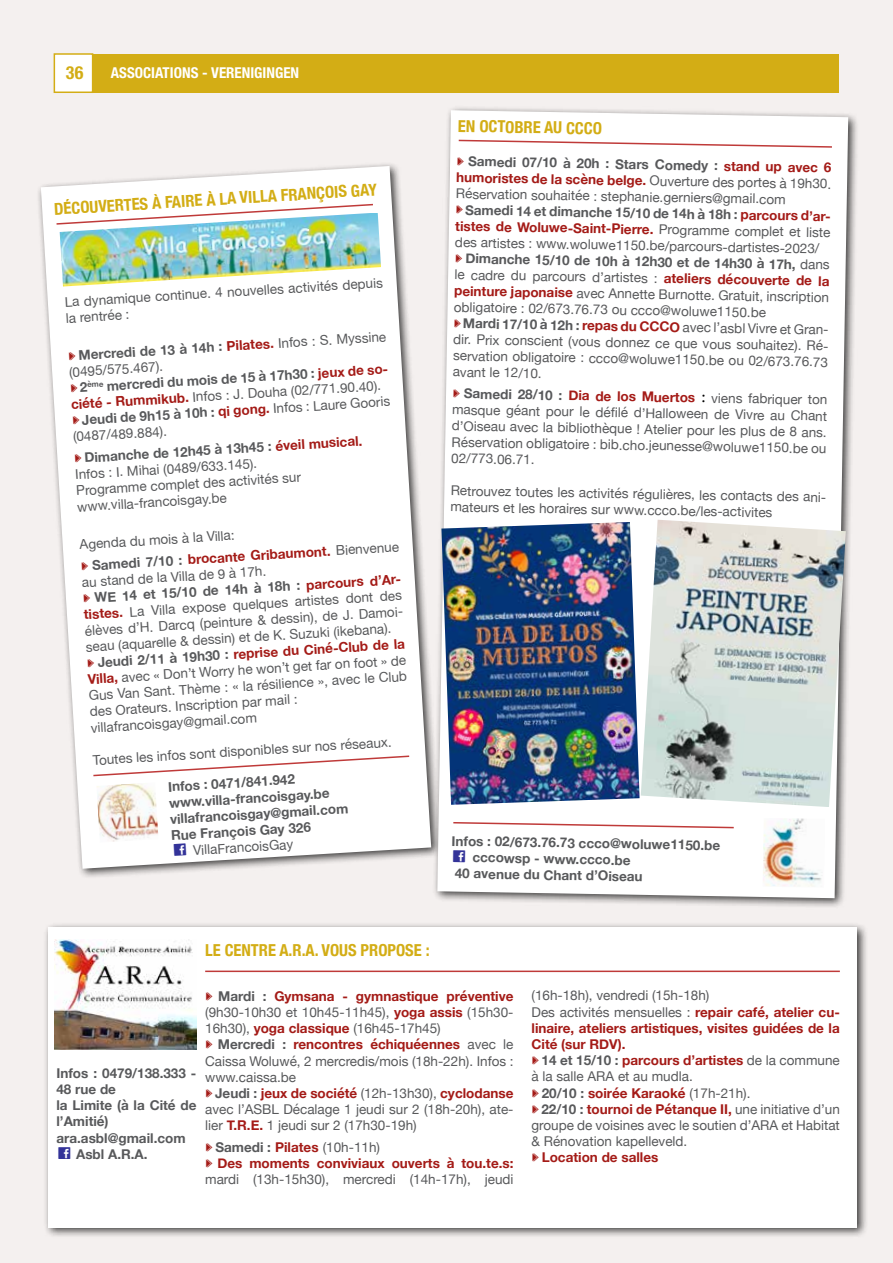
<style>
.page{position:relative;width:893px;height:1263px;background:#f4f0ef}
.page>*{position:absolute;margin:0;border:0;box-sizing:border-box;transform-origin:0 0}
.t1{font:700 condensed 18px "Helvetica Neue";color:#d3ad15}
.t2{font:700 condensed 16.5px "Helvetica Neue";color:#d3ad15}
.t3{font:700 condensed 15px "Helvetica Neue";color:#fff}
.t4{font:13.5px/16.2px "Helvetica Neue";color:#58595b}
.t5{font:700 13.5px/16.2px "Helvetica Neue";color:#58595b}
.s1{font-family:"KG Arrows";color:#a41b17}
.s2{font-weight:700}
.s3{font-weight:700;color:#a41b17}
.s4{font-weight:400}
.s5{font-family:"KG Arrows";font-weight:400;color:#a41b17}
.s6{color:#a41b17}
.s7{font-family:"Minion Pro";font-size:18px;color:#000}
.s8{font-family:"Social Logos";font-weight:400;font-size:21px;color:#339}
</style>
<div class="page">
<div style="left:43px;top:922px;width:825px;height:316px;background:#000;opacity:.75"></div>
<div style="left:48px;top:927px;width:809px;height:300px;background:#fff"></div>
<hr style="left:205px;top:970px;width:635px;height:2px;background:#bf3a39">
<img style="left:54px;top:940px;width:142px;height:109px">
<div style="left:36px;top:161px;width:406px;height:718px;background:#000;opacity:.75"></div>
<svg style="left:41px;top:166px;width:390px;height:703px;fill:#fff"></svg>
<svg style="left:55px;top:203px;width:320px;height:23px"></svg>
<svg style="left:92px;top:755px;width:319px;height:22px"></svg>
<img style="left:96px;top:782px;width:62px;height:60px">
<img style="left:60px;top:213px;width:321px;height:73px">
<div style="left:432px;top:105px;width:427px;height:804px;background:#000;opacity:.75"></div>
<div style="left:437px;top:110px;width:411px;height:788px;background:#fff"></div>
<svg style="left:457px;top:139px;width:376px;height:9px"></svg>
<svg style="left:452px;top:821px;width:283px;height:8px"></svg>
<img style="left:763px;top:818px;width:62px;height:70px">
<div style="left:54px;top:54px;width:785px;height:38px;background:#d3ad15"></div>
<div style="left:54px;top:53px;width:39px;height:40px;background:#fff;border:2px solid #d3ad15"></div>
<img style="left:441px;top:522px;width:199px;height:283px">
<img style="left:641px;top:520px;width:205px;height:287px">
<svg style="left:174px;top:844px;width:12px;height:12px"></svg>
<h1 class="t1" style="left:66px;top:62px;width:19px">36</h1>
<p class="t3" style="left:111px;top:63px;width:190px">ASSOCIATIONS - VERENIGINGEN</p>
<p class="t2" style="left:53px;top:194px;width:325px;rotate:-3deg">DÉCOUVERTES À FAIRE À LA VILLA FRANÇOIS GAY</p>
<p class="t4" style="left:64px;top:292px;width:320px;line-height:17.4px;rotate:-3deg">La dynamique continue. 4 nouvelles activités depuis la rentrée :</p>
<p class="t4" style="left:68px;top:348px;width:322px;line-height:15.8px;rotate:-3deg"><span class="s1">W</span> <span class="s2">Mercredi de 13 à 14h :</span> <span class="s3">Pilates.</span> Infos : S. Myssine (0495/575.467).<br><span class="s1">W</span> <span class="s2">2</span><sup>ème</sup> <span class="s2">mercredi du mois de 15 à 17h30 :</span> <span class="s3">jeux de so&shy;ciété - Rummikub.</span> Infos : J. Douha (02/771.90.40).<br><span class="s1">W</span> <span class="s2">Jeudi de 9h15 à 10h :</span> <span class="s3">qi gong.</span> Infos : Laure Gooris</p>
<p class="t5" style="left:73px;top:426px;width:290px;line-height:21.1px;rotate:-3deg"><span class="s4">(0487/489.884).<br></span><span class="s5">W</span> Dimanche de 12h45 à 13h45 : <span class="s6">éveil musical.</span></p>
<p class="t4" style="left:75px;top:466px;width:227px;rotate:-3deg">Infos : I. Mihai (0489/633.145).<br>Programme complet des activités sur www.villa-francoisgay.be</p>
<p class="t4" style="left:79px;top:534px;width:320px;line-height:20.9px;rotate:-3deg">Agenda du mois à la Villa:<br><span class="s1">W</span> <span class="s2">Samedi 7/10 :</span> <span class="s3">brocante Gribaumont.</span> Bienvenue</p>
<p class="t4" style="left:82px;top:574px;width:322px;rotate:-3deg">au stand de la Villa de 9 à 17h.<br><span class="s1">W</span> <span class="s2">WE 14 et 15/10 de 14h à 18h :</span> <span class="s3">parcours d’Ar&shy;tistes.</span> La Villa expose quelques artistes dont des élèves d’H. Darcq (peinture &amp; dessin), de J. Damoi&shy;seau (aquarelle &amp; dessin) et de K. Suzuki (ikebana).<br><span class="s1">W</span> <span class="s2">Jeudi 2/11 à 19h30 :</span> <span class="s3">reprise du Ciné-Club de la Villa,</span> avec « Don’t Worry he won’t get far on foot » de Gus Van Sant. Thème : « la résilience », avec le Club des Orateurs. Inscription par mail : villafrancoisgay@gmail.com</p>
<p class="t4" style="left:92px;top:751px;width:301px;rotate:-3deg">Toutes les infos sont disponibles sur nos réseaux.</p>
<p class="t5" style="left:168px;top:778px;width:180px;rotate:-3deg">Infos : 0471/841.942 www.villa-francoisgay.be villafrancoisgay@gmail.com<br>Rue François Gay 326</p>
<p class="t4" style="left:193px;top:842px;width:102px;rotate:-3deg">VillaFrancoisGay</p>
<p class="t2" style="left:458px;top:112px;width:145px;rotate:1deg">EN OCTOBRE AU CCCO</p>
<p class="t4" style="left:457px;top:154px;width:378px;rotate:1deg"><span class="s1">W</span> <span class="s2">Samedi 07/10 à 20h : Stars Comedy :</span> <span class="s3">stand up avec 6 humoristes de la scène belge.</span> Ouverture des portes à 19h30.<br>Réservation souhaitée : stephanie.gerniers@gmail.com<br><span class="s1">W</span> <span class="s2">Samedi 14 et dimanche 15/10 de 14h à 18h :</span> <span class="s3">parcours d’ar&shy;tistes de Woluwe-Saint-Pierre.</span> Programme complet et liste des artistes : www.woluwe1150.be/parcours-dartistes-2023/<br><span class="s1">W</span> <span class="s2">Dimanche 15/10 de 10h à 12h30 et de 14h30 à 17h,</span> dans le cadre du parcours d’artistes : <span class="s3">ateliers découverte de la peinture japonaise</span> avec Annette Burnotte. Gratuit, inscription obligatoire : 02/673.76.73 ou ccco@woluwe1150.be<br><span class="s1">W</span> <span class="s2">Mardi 17/10 à 12h :</span> <span class="s3">repas du CCCO</span> avec l’asbl Vivre et Gran&shy;dir. Prix conscient (vous donnez ce que vous souhaitez). Ré&shy;servation obligatoire : ccco@woluwe1150.be ou 02/673.76.73 avant le 12/10.</p>
<p class="t4" style="left:453px;top:386px;width:377px;text-align:justify;rotate:1deg"><span class="s1">W</span> <span class="s2">Samedi 28/10 :</span> <span class="s3">Dia de los Muertos</span> <span class="s7">:</span> viens fabriquer ton masque géant pour le défi lé d’Halloween de Vivre au Chant d’Oiseau avec la bibliothèque ! Atelier pour les plus de 8 ans.<br>Réservation obligatoire : bib.cho.jeunesse@woluwe1150.be ou 02/773.06.71.</p>
<p class="t4" style="left:451px;top:483px;width:379px;rotate:1deg">Retrouvez toutes les activités régulières, les contacts des ani&shy;mateurs et les horaires sur www.ccco.be/les-activites</p>
<p class="t5" style="left:452px;top:833px;width:270px;rotate:1deg">Infos : 02/673.76.73 ccco@woluwe1150.be<br><span class="s8">C</span> cccowsp - www.ccco.be<br>40 avenue du Chant d’Oiseau</p>
<p class="t5" style="left:56px;top:1065px;width:142px">Infos : 0479/138.333 -<br>48 rue de<br>la Limite (à la Cité de l’Amitié) ara.asbl@gmail.com<br><span class="s8">C</span> Asbl A.R.A.</p>
<p class="t2" style="left:205px;top:936px;width:226px">LE CENTRE A.R.A. VOUS PROPOSE :</p>
<p class="t4" style="left:205px;top:988px;width:310px"><span class="s1">W</span> <span class="s2">Mardi :</span> <span class="s3">Gymsana - gymnastique préventive </span>(9h30-10h30 et 10h45-11h45), <span class="s3">yoga assis</span> (15h30- 16h30), <span class="s3">yoga classique</span> (16h45-17h45)<br><span class="s1">W</span> <span class="s2">Mercredi :</span> <span class="s3">rencontres échiquéennes</span> avec le Caissa Woluwé, 2 mercredis/mois (18h-22h). Infos : www.caissa.be<br><span class="s1">W</span> <span class="s2">Jeudi :</span> <span class="s3">jeux de société</span> (12h-13h30), <span class="s3">cyclodanse </span>avec l’ASBL Décalage 1 jeudi sur 2 (18h-20h), ate&shy;lier <span class="s3">T.R.E.</span> 1 jeudi sur 2 (17h30-19h)</p>
<p class="t4" style="left:205px;top:1140px;width:310px"><span class="s1">W</span> <span class="s2">Samedi :</span> <span class="s3">Pilates</span> (10h-11h)<br><span class="s1">W</span> <span class="s3">Des moments conviviaux ouverts à tou.te.s: </span>mardi (13h-15h30), mercredi (14h-17h), jeudi</p>
<p class="t4" style="left:531px;top:988px;width:310px">(16h-18h), vendredi (15h-18h)<br>Des activités mensuelles : <span class="s3">repair café, atelier cu&shy;linaire, ateliers artistiques, visites guidées de la Cité (sur RDV).<br></span><span class="s1">W</span> <span class="s2">14 et 15/10 :</span> <span class="s3">parcours d’artistes</span> de la commune à la salle ARA et au mudla.<br><span class="s1">W</span> <span class="s2">20/10 :</span> <span class="s3">soirée Karaoké</span> (17h-21h).<br><span class="s1">W</span> <span class="s2">22/10 :</span> <span class="s3">tournoi de Pétanque II,</span> une initiative d’un groupe de voisines avec le soutien d’ARA et Habitat &amp; Rénovation kapelleveld.<br><span class="s1">W</span> <span class="s3">Location de salles</span></p>
</div>
